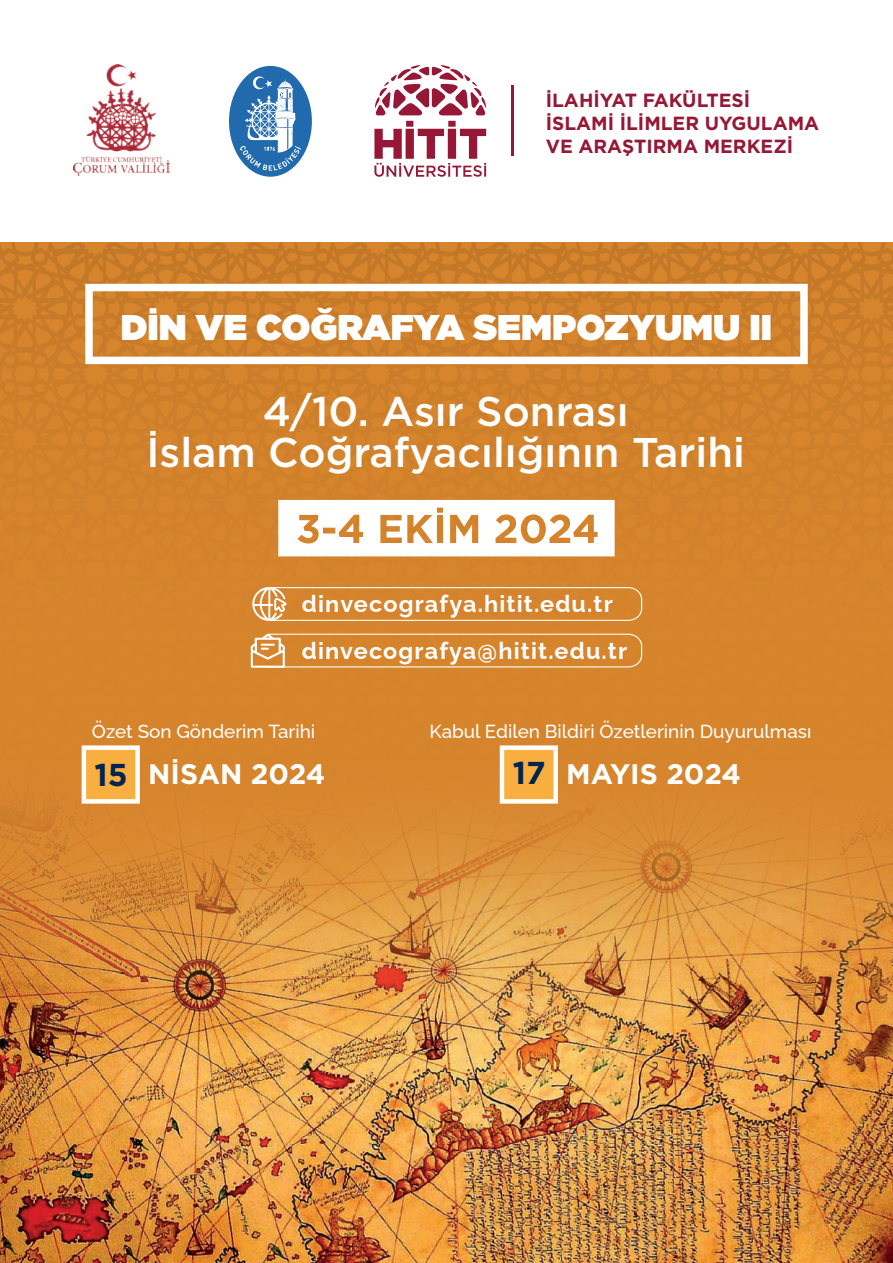
<style>
.page{position:relative;width:893px;height:1263px;background:#d7852d}
.page>*{position:absolute;margin:0;border:0;box-sizing:border-box;transform-origin:0 0}
.t1{font:500 41.4px/41.4px "Gotham";color:#fff;text-align:center}
.t2{font:900 35.7px "Gotham";color:#fff}
.t3{font:700 28.2px "Gotham";color:#fff}
.t4{font:700 23.4px/47.4px "Raleway";letter-spacing:.05em;color:#fff}
.t5{font:700 19.05px/22.8px "Gotham";color:#961836}
.t6{font:500 18.9px "Raleway";color:#fff}
.s1{font-size:31.65px;color:#002553}
</style>
<div class="page">
<div style="left:0;top:0;width:893px;height:242px;background:#fff"></div>
<svg style="left:712px;top:242px;width:170px;height:14px"></svg>
<img style="left:0;top:745px;width:893px;height:518px">
<div style="left:85px;top:284px;width:723px;height:80px;border:8px solid #fff"></div>
<svg style="left:252px;top:587px;width:390px;height:34px"></svg>
<svg style="left:251px;top:633px;width:391px;height:35px"></svg>
<svg style="left:82px;top:745px;width:58px;height:59px;background:#fac474"></svg>
<svg style="left:500px;top:745px;width:58px;height:59px;background:#fac474"></svg>
<svg style="left:278px;top:500px;width:337px;height:56px"></svg>
<hr style="left:511px;top:86px;width:3px;height:70px;background:#961836">
<svg style="left:375px;top:65px;width:111px;height:50px"></svg>
<svg style="left:374px;top:121px;width:112px;height:56px"></svg>
<svg style="left:229px;top:66px;width:83px;height:111px"></svg>
<div style="left:231px;top:69px;width:78px;height:104px;background:#226aae;border-radius:50%"></div>
<svg style="left:240px;top:76px;width:61px;height:95px"></svg>
<img style="left:74px;top:65px;width:95px;height:111px">
<p class="t5" style="left:546px;top:89px;width:275px">İLAHİYAT FAKÜLTESİ<br>İSLAMİ İLİMLER UYGULAMA<br>VE ARAŞTIRMA MERKEZİ</p>
<h2 class="t2" style="left:121px;top:301px;width:653px">DİN VE COĞRAFYA SEMPOZYUMU II</h2>
<h1 class="t1" style="left:146px;top:390px;width:600px">4/10. Asır Sonrası<br>İslam Coğrafyacılığının Tarihi</h1>
<p class="t4" style="left:302px;top:577px;width:327px">dinvecografya.hitit.edu.tr dinvecografya@hitit.edu.tr</p>
<p class="t6" style="left:92px;top:716px;width:225px">Özet Son Gönderim Tarihi</p>
<h3 class="t3" style="left:94px;top:755px;width:232px"><span class="s1">15</span> NİSAN 2024</h3>
<p class="t6" style="left:429px;top:716px;width:383px">Kabul Edilen Bildiri Özetlerinin Duyurulması</p>
<h3 class="t3" style="left:513px;top:755px;width:230px"><span class="s1">17</span> MAYIS 2024</h3>
</div>
